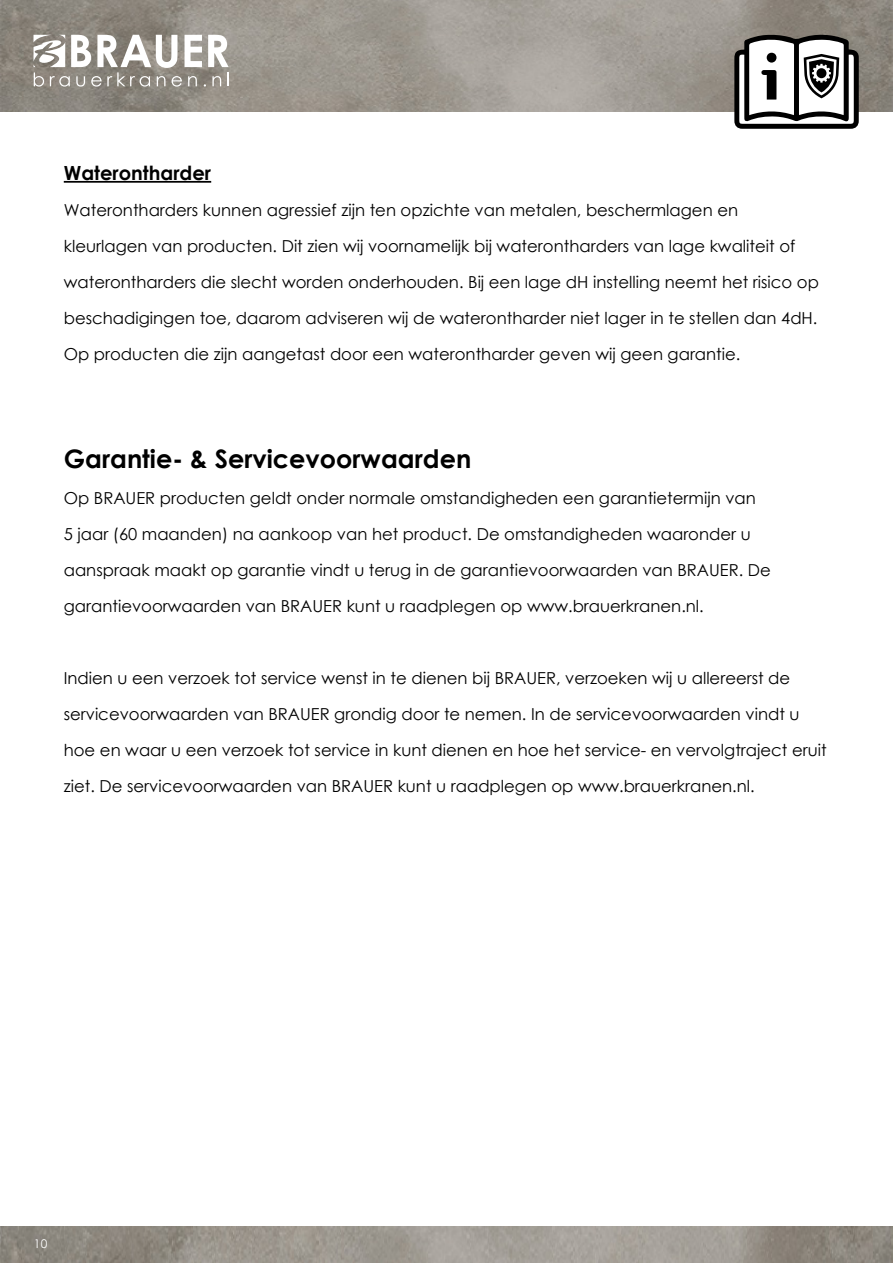
<style>
.page{position:relative;width:893px;height:1263px;background:#fff}
.page>*{position:absolute;margin:0;border:0;box-sizing:border-box;transform-origin:0 0}
.t1{font:700 25.5px "Century Gothic";color:#000}
.t2{font:700 19.5px "Century Gothic";color:#000}
.t3{font:16.5px/36px "Century Gothic";color:#000}
.t4{font:12px "Century Gothic Pro";color:#fff}
</style>
<div class="page">
<img style="left:0;top:0;width:893px;height:112px">
<img style="left:0;top:1226px;width:893px;height:37px">
<svg style="left:34px;top:35px;width:195px;height:52px"></svg>
<svg style="left:734px;top:33px;width:125px;height:96px"></svg>
<div style="left:816px;top:68px;width:10px;height:10px;background:#000;border-radius:50%"></div>
<hr style="left:64px;top:181px;width:147px;height:2px;background:#000">
<p class="t2" style="left:64px;top:158px;width:149px">Waterontharder</p>
<p class="t3" style="left:64px;top:192px;width:757px">Waterontharders kunnen agressief zijn ten opzichte van metalen, beschermlagen en kleurlagen van producten. Dit zien wij voornamelijk bij waterontharders van lage kwaliteit of waterontharders die slecht worden onderhouden. Bij een lage dH instelling neemt het risico op beschadigingen toe, daarom adviseren wij de waterontharder niet lager in te stellen dan 4dH.<br>Op producten die zijn aangetast door een waterontharder geven wij geen garantie.</p>
<p class="t1" style="left:64px;top:439px;width:409px">Garantie- &amp; Servicevoorwaarden</p>
<p class="t3" style="left:64px;top:480px;width:709px">Op BRAUER producten geldt onder normale omstandigheden een garantietermijn van<br>5 jaar (60 maanden) na aankoop van het product. De omstandigheden waaronder u aanspraak maakt op garantie vindt u terug in de garantievoorwaarden van BRAUER. De garantievoorwaarden van BRAUER kunt u raadplegen op www.brauerkranen.nl.</p>
<p class="t3" style="left:64px;top:660px;width:764px">Indien u een verzoek tot service wenst in te dienen bij BRAUER, verzoeken wij u allereerst de servicevoorwaarden van BRAUER grondig door te nemen. In de servicevoorwaarden vindt u hoe en waar u een verzoek tot service in kunt dienen en hoe het service- en vervolgtraject eruit ziet. De servicevoorwaarden van BRAUER kunt u raadplegen op www.brauerkranen.nl.</p>
<p class="t4" style="left:34px;top:1237px;width:15px">10</p>
</div>
